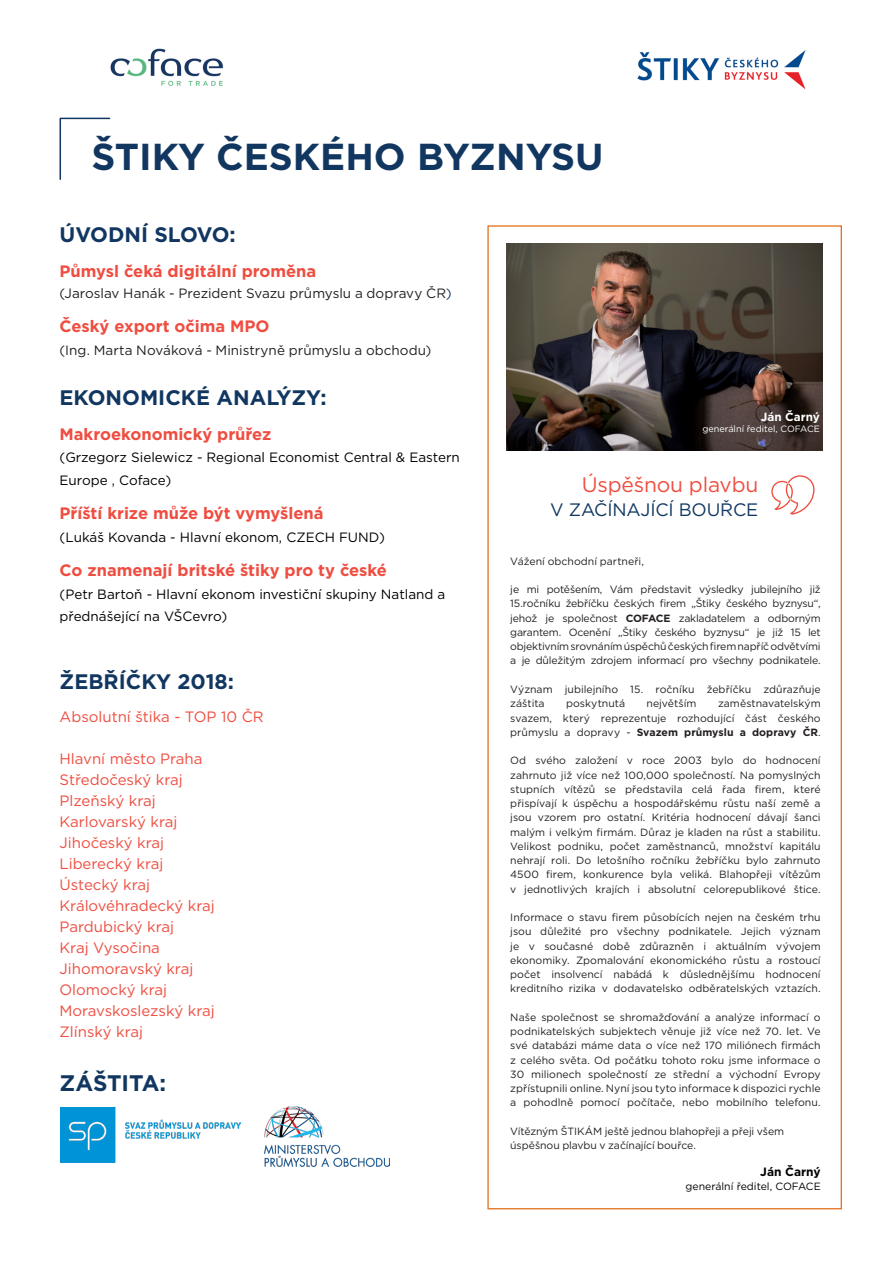
<style>
.page{position:relative;width:893px;height:1263px;background:#fff}
.page>*{position:absolute;margin:0;border:0;box-sizing:border-box;transform-origin:0 0}
.t1{font:700 37.5px "Gotham";color:#113761}
.t2{font:700 22.5px "Gotham";letter-spacing:-.005em;color:#113761}
.článek_štiky{font:700 21px "Gotham";color:#113761}
.t3{font:21px "Gotham";letter-spacing:-.01em;color:#ef4d40}
.t4{font:18px "Gotham";letter-spacing:-.01em;color:#113761}
.t5{font:700 16.5px "Gotham";color:#ef4d40}
.t6{font:15px "Gotham";color:#ef4d40}
.t7{font:13.5px/22.5px "Gotham";color:#000}
.článek_štiky-2{font:13.5px "Gotham";color:#231f20}
.t8{font:700 12px "Gotham";color:#000}
.t9{font:700 11.7px "Gotham";color:#fff}
.článek_štiky-3{font:10.5px/14.2px "Gotham";letter-spacing:-.005em;color:#231f20;text-align:justify}
.t10{font:10.5px "Gotham";color:#000}
.t11{font:9.15px "Gotham";color:#fff}
.s1{color:#113761}
.s2{font-weight:700}
</style>
<div class="page">
<img style="left:637px;top:50px;width:169px;height:40px">
<div style="left:487px;top:225px;width:355px;height:984px;background:#fff;border:1px solid #e4701e"></div>
<img style="left:507px;top:244px;width:315px;height:206px">
<svg style="left:771px;top:475px;width:43px;height:39px"></svg>
<svg style="left:59px;top:117px;width:52px;height:63px"></svg>
<img style="left:61px;top:1107px;width:179px;height:55px">
<img style="left:110px;top:48px;width:113px;height:38px">
<img style="left:264px;top:1107px;width:126px;height:59px">
<p class="t1" style="left:91px;top:132px;width:514px">ŠTIKY ČESKÉHO BYZNYSU</p>
<p class="článek_štiky" style="left:60px;top:221px;width:178px">ÚVODNÍ SLOVO:</p>
<p class="t5" style="left:60px;top:260px;width:258px">Půmysl čeká digitální proměna</p>
<p class="článek_štiky-2" style="left:60px;top:284px;width:394px">(Jaroslav Hanák - Prezident Svazu průmyslu a dopravy ČR<span class="s1">)</span></p>
<p class="t5" style="left:60px;top:315px;width:212px">Český export očima MPO</p>
<p class="článek_štiky-2" style="left:60px;top:341px;width:373px">(Ing. Marta Nováková - Ministryně průmyslu a obchodu)</p>
<p class="článek_štiky" style="left:60px;top:384px;width:269px">EKONOMICKÉ ANALÝZY:</p>
<p class="t5" style="left:60px;top:423px;width:213px">Makroekonomický průřez</p>
<p class="t7" style="left:60px;top:446px;width:402px">(Grzegorz Sielewicz - Regional Economist Central &amp; Eastern<br>Europe , Coface)</p>
<p class="t5" style="left:60px;top:502px;width:266px">Příští krize může být vymyšlená</p>
<p class="t7" style="left:60px;top:525px;width:327px">(Lukáš Kovanda - Hlavní ekonom, CZECH FUND)</p>
<p class="t5" style="left:60px;top:559px;width:329px">Co znamenají britské štiky pro ty české</p>
<p class="t7" style="left:60px;top:582px;width:387px">(Petr Bartoň - Hlavní ekonom investiční skupiny Natland a přednášející na VŠCevro)</p>
<p class="článek_štiky" style="left:60px;top:667px;width:176px">ŽEBŘÍČKY 2018:</p>
<p class="t6" style="left:60px;top:707px;width:206px">Absolutní štika - TOP 10 ČR</p>
<p class="t6" style="left:60px;top:749px;width:144px">Hlavní město Praha</p>
<p class="t6" style="left:60px;top:770px;width:125px">Středočeský kraj</p>
<p class="t6" style="left:60px;top:791px;width:98px">Plzeňský kraj</p>
<p class="t6" style="left:60px;top:812px;width:119px">Karlovarský kraj</p>
<p class="t6" style="left:60px;top:833px;width:106px">Jihočeský kraj</p>
<p class="t6" style="left:60px;top:854px;width:105px">Liberecký kraj</p>
<p class="t6" style="left:60px;top:875px;width:92px">Ústecký kraj</p>
<p class="t6" style="left:60px;top:896px;width:157px">Královéhradecký kraj</p>
<p class="t6" style="left:60px;top:917px;width:116px">Pardubický kraj</p>
<p class="t6" style="left:60px;top:938px;width:102px">Kraj Vysočina</p>
<p class="t6" style="left:60px;top:959px;width:135px">Jihomoravský kraj</p>
<p class="t6" style="left:60px;top:980px;width:109px">Olomocký kraj</p>
<p class="t6" style="left:60px;top:1001px;width:157px">Moravskoslezský kraj</p>
<p class="t6" style="left:60px;top:1022px;width:85px">Zlínský kraj</p>
<p class="t2" style="left:60px;top:1068px;width:108px">ZÁŠTITA:</p>
<p class="t9" style="left:761px;top:410px;width:61px">Ján Čarný</p>
<p class="t11" style="left:702px;top:423px;width:119px">generální ředitel, COFACE</p>
<p class="t3" style="left:582px;top:472px;width:178px">Úspěšnou plavbu</p>
<p class="t4" style="left:550px;top:498px;width:210px">V ZAČÍNAJÍCÍ BOUŘCE</p>
<p class="článek_štiky-3" style="left:510px;top:554px;width:135px">Vážení obchodní partneři,</p>
<p class="článek_štiky-3" style="left:510px;top:582px;width:312px">je mi potěšením, Vám představit výsledky jubilejního již 15.ročníku žebříčku českých firem „Štiky českého byznysu“, jehož je společnost <span class="s2">COFACE</span> zakladatelem a odborným garantem. Ocenění „Štiky českého byznysu“ je již 15 let objektivním srovnáním úspěchů českých firem napříč odvětvími a je důležitým zdrojem informací pro všechny podnikatele.</p>
<p class="článek_štiky-3" style="left:510px;top:682px;width:312px">Význam jubilejního 15. ročníku žebříčku zdůrazňuje záštita</p>
<p class="článek_štiky-3" style="left:510px;top:696px;width:312px;text-indent:208px">zaměstnavatelským svazem, který reprezentuje rozhodující část českého průmyslu a dopravy - <span class="s2">Svazem průmyslu a dopravy ČR</span>.</p>
<p class="článek_štiky-3" style="left:510px;top:753px;width:312px">Od svého založení v roce 2003 bylo do hodnocení zahrnuto již více než 100,000 společností. Na pomyslných stupních vítězů se představila celá řada firem, které přispívají k úspěchu a hospodářskému růstu naší země a jsou vzorem pro ostatní. Kritéria hodnocení dávají šanci malým i velkým firmám. Důraz je kladen na růst a stabilitu.<br>Velikost podniku, počet zaměstnanců, množství kapitálu nehrají roli. Do letošního ročníku žebříčku bylo zahrnuto 4500 firem, konkurence byla veliká. Blahopřeji vítězům v jednotlivých krajích i absolutní celorepublikové štice.</p>
<p class="článek_štiky-3" style="left:510px;top:910px;width:312px">Informace o stavu firem působících nejen na českém trhu jsou důležité pro všechny podnikatele. Jejich význam je v současné době zdůrazněn i aktuálním vývojem ekonomiky. Zpomalování ekonomického růstu a rostoucí počet insolvencí nabádá k důslednějšímu hodnocení kreditního rizika v dodavatelsko odběratelských vztazích.</p>
<p class="článek_štiky-3" style="left:510px;top:1010px;width:312px">Naše společnost se shromažďování a analýze informací o podnikatelských subjektech věnuje již více než 70. let. Ve své databázi máme data o více než 170 miliónech firmách z celého světa. Od počátku tohoto roku jsme informace o 30 milionech společností ze střední a východní Evropy zpřístupnili online. Nyní jsou tyto informace k dispozici rychle a pohodlně pomocí počítače, nebo mobilního telefonu.</p>
<p class="článek_štiky-3" style="left:510px;top:1124px;width:275px">Vítězným ŠTIKÁM ještě jednou blahopřeji a přeji všem úspěšnou plavbu v začínající bouřce.</p>
<p class="t8" style="left:760px;top:1164px;width:62px">Ján Čarný</p>
<p class="t10" style="left:686px;top:1179px;width:137px">generální ředitel, COFACE</p>
<p class="článek_štiky-3" style="left:566px;top:696px;width:60px">poskytnutá</p>
<p class="článek_štiky-3" style="left:646px;top:696px;width:52px">největším</p>
</div>
